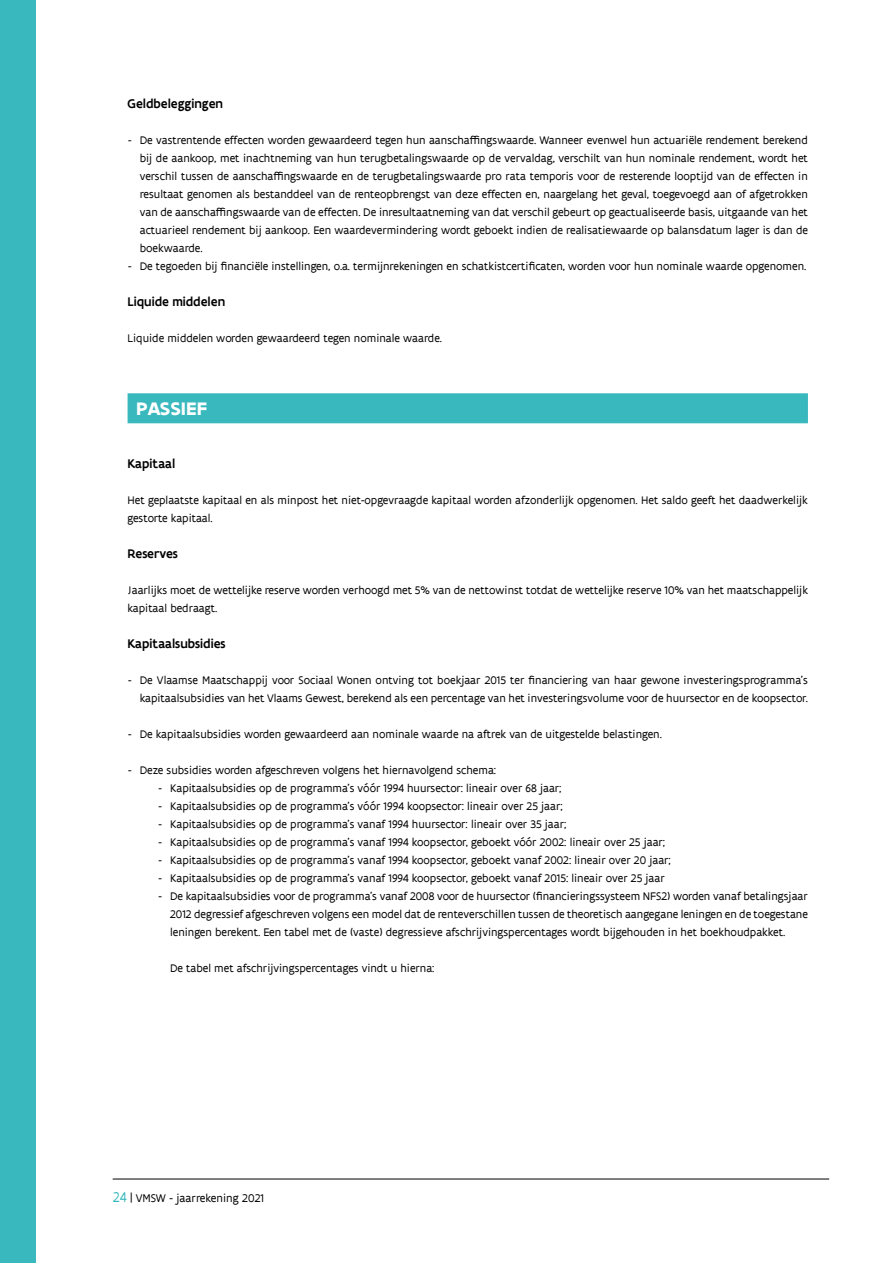
<style>
.page{position:relative;width:893px;height:1263px;background:#fff}
.page>*{position:absolute;margin:0;border:0;box-sizing:border-box;transform-origin:0 0}
.t1{font:700 19.5px "Flanders Art Sans";color:#fff}
.t2{font:500 13.5px "Flanders Art Sans";color:#000}
.t3{font:12px "Flanders Art Sans";color:#000}
.t4{font:11.85px/18px "Flanders Art Sans";color:#000;text-align:justify}
.s1{font-size:15.15px;color:#39b8bd}
</style>
<div class="page">
<hr style="left:113px;top:1178px;width:716px;height:1px;background:#000">
<div style="left:0;top:0;width:36px;height:1263px;background:#39b8bd"></div>
<div style="left:128px;top:393px;width:680px;height:30px;background:#39b8bd"></div>
<p class="t2" style="left:128px;top:95px;width:97px">Geldbeleggingen</p>
<p class="t4" style="left:140px;top:131px;width:670px;text-indent:-11px">- De vastrentende effecten worden gewaardeerd tegen hun aanschaffingswaarde. Wanneer evenwel hun actuariële rendement berekend bij de aankoop, met inachtneming van hun terugbetalingswaarde op de vervaldag, verschilt van hun nominale rendement, wordt het verschil tussen de aanschaffingswaarde en de terugbetalingswaarde pro rata temporis voor de resterende looptijd van de effecten in resultaat genomen als bestanddeel van de renteopbrengst van deze effecten en, naargelang het geval, toegevoegd aan of afgetrokken van de aanschaffingswaarde van de effecten. De inresultaatneming van dat verschil gebeurt op geactualiseerde basis, uitgaande van het actuarieel rendement bij aankoop. Een waardevermindering wordt geboekt indien de realisatiewaarde op balansdatum lager is dan de boekwaarde.</p>
<p class="t4" style="left:128px;top:257px;width:680px">- De tegoeden bij financiële instellingen, o.a. termijnrekeningen en schatkistcertificaten, worden voor hun nominale waarde opgenomen.</p>
<p class="t2" style="left:128px;top:293px;width:99px">Liquide middelen</p>
<p class="t4" style="left:128px;top:329px;width:316px">Liquide middelen worden gewaardeerd tegen nominale waarde.</p>
<h1 class="t1" style="left:136px;top:396px;width:73px">PASSIEF</h1>
<p class="t2" style="left:128px;top:455px;width:49px">Kapitaal</p>
<p class="t4" style="left:128px;top:491px;width:682px">Het geplaatste kapitaal en als minpost het niet-opgevraagde kapitaal worden afzonderlijk opgenomen. Het saldo geeft het daadwerkelijk gestorte kapitaal.</p>
<p class="t2" style="left:128px;top:545px;width:52px">Reserves</p>
<p class="t4" style="left:128px;top:581px;width:682px">Jaarlijks moet de wettelijke reserve worden verhoogd met 5% van de nettowinst totdat de wettelijke reserve 10% van het maatschappelijk kapitaal bedraagt.</p>
<p class="t2" style="left:128px;top:635px;width:99px">Kapitaalsubsidies</p>
<p class="t4" style="left:128px;top:671px;width:681px;text-align:right">- De Vlaamse Maatschappij voor Sociaal Wonen ontving tot boekjaar 2015 ter financiering van haar gewone investeringsprogramma’s kapitaalsubsidies van het Vlaams Gewest, berekend als een percentage van het investeringsvolume voor de huursector en de koopsector.</p>
<p class="t4" style="left:128px;top:725px;width:535px">- De kapitaalsubsidies worden gewaardeerd aan nominale waarde na aftrek van de uitgestelde belastingen.</p>
<p class="t4" style="left:128px;top:761px;width:369px">- Deze subsidies worden afgeschreven volgens het hiernavolgend schema:</p>
<p class="t4" style="left:159px;top:779px;width:404px">- Kapitaalsubsidies op de programma’s vóór 1994 huursector: lineair over 68 jaar;</p>
<p class="t4" style="left:159px;top:797px;width:406px">- Kapitaalsubsidies op de programma’s vóór 1994 koopsector: lineair over 25 jaar;</p>
<p class="t4" style="left:159px;top:815px;width:409px">- Kapitaalsubsidies op de programma’s vanaf 1994 huursector: lineair over 35 jaar;</p>
<p class="t4" style="left:159px;top:833px;width:508px">- Kapitaalsubsidies op de programma’s vanaf 1994 koopsector, geboekt vóór 2002: lineair over 25 jaar;</p>
<p class="t4" style="left:159px;top:851px;width:514px">- Kapitaalsubsidies op de programma’s vanaf 1994 koopsector, geboekt vanaf 2002: lineair over 20 jaar;</p>
<p class="t4" style="left:159px;top:869px;width:508px">- Kapitaalsubsidies op de programma’s vanaf 1994 koopsector, geboekt vanaf 2015: lineair over 25 jaar</p>
<p class="t4" style="left:170px;top:887px;width:639px;text-indent:-11px">- De kapitaalsubsidies voor de programma’s vanaf 2008 voor de huursector (financieringssysteem NFS2) worden vanaf betalingsjaar 2012 degressief afgeschreven volgens een model dat de renteverschillen tussen de theoretisch aangegane leningen en de toegestane leningen berekent. Een tabel met de (vaste) degressieve afschrijvingspercentages wordt bijgehouden in het boekhoudpakket.</p>
<p class="t4" style="left:170px;top:959px;width:266px">De tabel met afschrijvingspercentages vindt u hierna:</p>
<p class="t3" style="left:113px;top:1191px;width:152px"><span class="s1">24</span> | VMSW - jaarrekening 2021</p>
</div>
